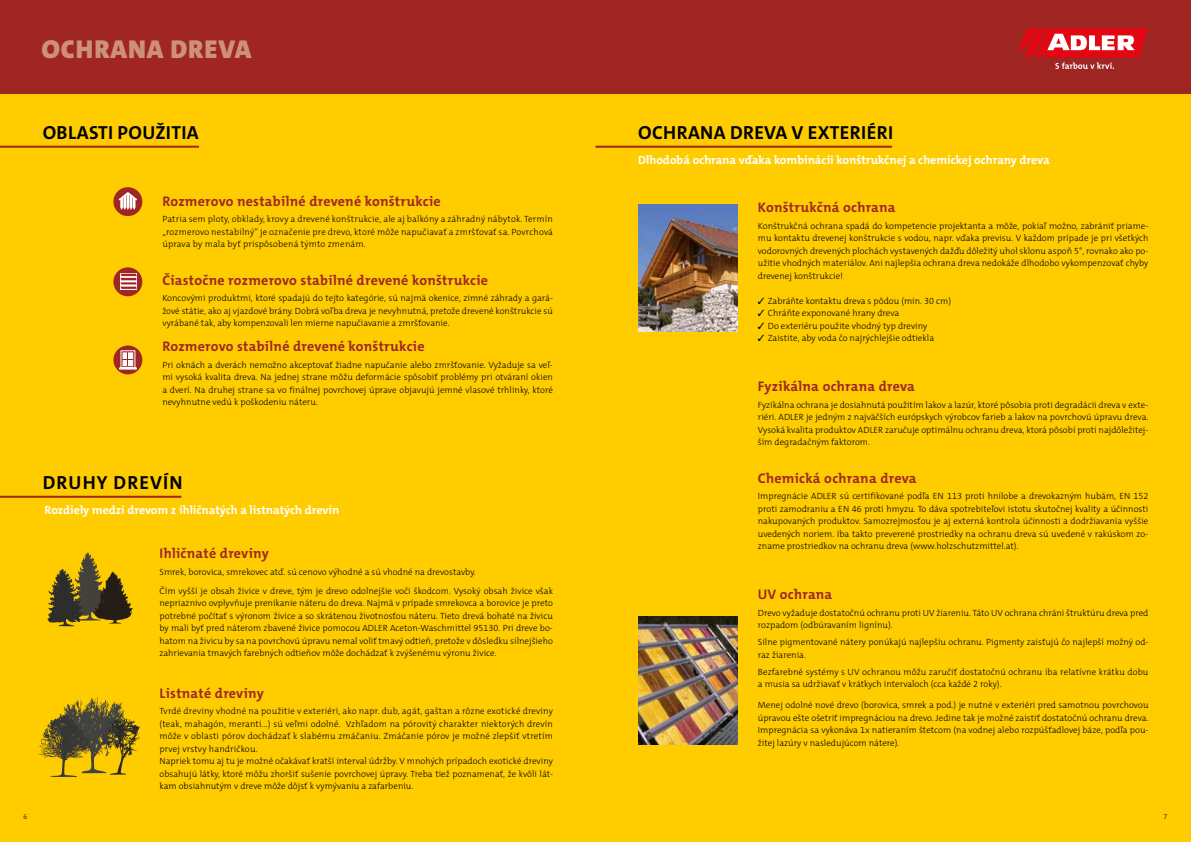
<style>
.page{position:relative;width:1191px;height:842px;background:#fff}
.page>*{position:absolute;margin:0;border:0;box-sizing:border-box;transform-origin:0 0}
.t1{font:900 26px "The Mix C4 s";letter-spacing:.035em;color:#ce8f7b}
.t2{font:700 19px "The Mix C4 s";letter-spacing:.02em;color:#000}
.t3{font:700 19px "The Mix C4 s";letter-spacing:.06em;color:#000}
.t4{font:700 14px "The Mix C4 s";letter-spacing:.02em;color:#9f2623}
.t5{font:700 12px "The Mix C4 s";color:#fff}
.t6{font:300 9px/12.5px "The Mix C4 s";letter-spacing:.005em;color:#000;text-align:justify}
.t7{font:300 7px "The Mix C4 s";color:#000}
</style>
<div class="page">
<div style="left:0;top:94px;width:1191px;height:748px;background:#fc0"></div>
<div style="left:0;top:0;width:1191px;height:94px;background:#9f2623"></div>
<img style="left:638px;top:204px;width:99px;height:128px">
<img style="left:638px;top:617px;width:99px;height:127px">
<svg style="left:38px;top:697px;width:103px;height:80px"></svg>
<svg style="left:47px;top:552px;width:86px;height:74px"></svg>
<hr style="left:0;top:146px;width:199px;height:2px;background:#9f2623">
<hr style="left:595px;top:146px;width:297px;height:2px;background:#9f2623">
<hr style="left:0;top:496px;width:181px;height:2px;background:#9f2623">
<div style="left:113px;top:187px;width:29px;height:29px;background:#9f2623;border-radius:50%"></div>
<div style="left:113px;top:267px;width:29px;height:29px;background:#9f2623;border-radius:50%"></div>
<div style="left:113px;top:345px;width:29px;height:29px;background:#9f2623;border-radius:50%"></div>
<svg style="left:118px;top:192px;width:19px;height:18px"></svg>
<div style="left:120px;top:273px;width:16px;height:17px;background:#f9f3f3"></div>
<svg style="left:120px;top:273px;width:17px;height:16px"></svg>
<svg style="left:119px;top:350px;width:18px;height:20px"></svg>
<svg style="left:1018px;top:28px;width:130px;height:41px"></svg>
<h1 class="t1" style="left:41px;top:32px;width:212px">OCHRANA DREVA</h1>
<h2 class="t2" style="left:43px;top:120px;width:158px">OBLASTI POUŽITIA</h2>
<h3 class="t4" style="left:162px;top:192px;width:280px">Rozmerovo nestabilné drevené konštrukcie</h3>
<p class="t6" style="left:162px;top:213px;width:392px">Patria sem ploty, obklady, krovy a drevené konštrukcie, ale aj balkóny a záhradný nábytok. Termín „rozmerovo nestabilný“ je označenie pre drevo, ktoré môže napučiavať a zmršťovať sa. Povrchová úprava by mala byť prispôsobená týmto zmenám.</p>
<h3 class="t4" style="left:162px;top:271px;width:327px">Čiastočne rozmerovo stabilné drevené konštrukcie</h3>
<p class="t6" style="left:162px;top:292px;width:392px">Koncovými produktmi, ktoré spadajú do tejto kategórie, sú najmä okenice, zimné záhrady a gará&shy;žové státie, ako aj vjazdové brány. Dobrá voľba dreva je nevyhnutná, pretože drevené konštrukcie sú vyrábané tak, aby kompenzovali len mierne napučiavanie a zmršťovanie.</p>
<h3 class="t4" style="left:162px;top:338px;width:264px">Rozmerovo stabilné drevené konštrukcie</h3>
<p class="t6" style="left:162px;top:359px;width:392px">Pri oknách a dverách nemožno akceptovať žiadne napučanie alebo zmršťovanie. Vyžaduje sa veľ&shy;mi vysoká kvalita dreva. Na jednej strane môžu deformácie spôsobiť problémy pri otváraní okien a dverí. Na druhej strane sa vo finálnej povrchovej úprave objavujú jemné vlasové trhlinky, ktoré nevyhnutne vedú k poškodeniu náteru.</p>
<h2 class="t3" style="left:43px;top:470px;width:141px">DRUHY DREVÍN</h2>
<h3 class="t5" style="left:45px;top:502px;width:296px">Rozdiely medzi drevom z ihličnatých a listnatých drevín</h3>
<h3 class="t4" style="left:159px;top:545px;width:111px">Ihličnaté dreviny</h3>
<p class="t6" style="left:159px;top:562px;width:395px;line-height:19px">Smrek, borovica, smrekovec atď. sú cenovo výhodné a sú vhodné na drevostavby.<br>Čím vyšší je obsah živice v dreve, tým je drevo odolnejšie voči škodcom. Vysoký obsah živice však</p>
<p class="t6" style="left:159px;top:597px;width:395px">nepriaznivo ovplyvňuje prenikanie náteru do dreva. Najmä v prípade smrekovca a borovice je preto potrebné počítať s výronom živice a so skrátenou životnosťou náteru. Tieto drevá bohaté na živicu by mali byť pred náterom zbavené živice pomocou ADLER Aceton-Waschmittel 95130. Pri dreve bo&shy;hatom na živicu by sa na povrchovú úpravu nemal voliť tmavý odtieň, pretože v dôsledku silnejšieho zahrievania tmavých farebných odtieňov môže dochádzať k zvýšenému výronu živice.</p>
<h3 class="t4" style="left:159px;top:684px;width:106px">Listnaté dreviny</h3>
<p class="t6" style="left:159px;top:705px;width:395px;text-align:left">Tvrdé dreviny vhodné na použitie v exteriéri, ako napr. dub, agát, gaštan a rôzne exotické dreviny (teak, mahagón, meranti...) sú veľmi odolné. Vzhľadom na pórovitý charakter niektorých drevín môže v oblasti pórov dochádzať k slabému zmáčaniu. Zmáčanie pórov je možné zlepšiť vtretím prvej vrstvy handričkou.<br>Napriek tomu aj tu je možné očakávať kratší interval údržby. V mnohých prípadoch exotické dreviny obsahujú látky, ktoré môžu zhoršiť sušenie povrchovej úpravy. Treba tiež poznamenať, že kvôli lát&shy;kam obsiahnutým v dreve môže dôjsť k vymývaniu a zafarbeniu.</p>
<h2 class="t2" style="left:638px;top:120px;width:257px">OCHRANA DREVA V EXTERIÉRI</h2>
<h3 class="t5" style="left:638px;top:152px;width:413px">Dlhodobá ochrana vďaka kombinácii konštrukčnej a chemickej ochrany dreva</h3>
<h3 class="t4" style="left:758px;top:198px;width:139px">Konštrukčná ochrana</h3>
<p class="t6" style="left:758px;top:219px;width:392px">Konštrukčná ochrana spadá do kompetencie projektanta a môže, pokiaľ možno, zabrániť priame&shy;mu kontaktu drevenej konštrukcie s vodou, napr. vďaka previsu. V každom prípade je pri všetkých vodorovných drevených plochách vystavených dažďu dôležitý uhol sklonu aspoň 5°, rovnako ako po&shy;užitie vhodných materiálov. Ani najlepšia ochrana dreva nedokáže dlhodobo vykompenzovať chyby drevenej konštrukcie!</p>
<p class="t6" style="left:758px;top:294px;width:195px">✓ Zabráňte kontaktu dreva s pôdou (min. 30 cm)</p>
<p class="t6" style="left:758px;top:307px;width:143px">✓ Chráňte exponované hrany dreva</p>
<p class="t6" style="left:758px;top:319px;width:171px">✓ Do exteriéru použite vhodný typ dreviny</p>
<p class="t6" style="left:758px;top:332px;width:178px">✓ Zaistite, aby voda čo najrýchlejšie odtiekla</p>
<h3 class="t4" style="left:758px;top:377px;width:159px">Fyzikálna ochrana dreva</h3>
<p class="t6" style="left:758px;top:398px;width:392px">Fyzikálna ochrana je dosiahnutá použitím lakov a lazúr, ktoré pôsobia proti degradácii dreva v exte&shy;riéri. ADLER je jedným z najväčších európskych výrobcov farieb a lakov na povrchovú úpravu dreva.<br>Vysoká kvalita produktov ADLER zaručuje optimálnu ochranu dreva, ktorá pôsobí proti najdôležitej&shy;ším degradačným faktorom.</p>
<h3 class="t4" style="left:758px;top:469px;width:160px">Chemická ochrana dreva</h3>
<p class="t6" style="left:758px;top:490px;width:392px">Impregnácie ADLER sú certifikované podľa EN 113 proti hnilobe a drevokazným hubám, EN 152 proti zamodraniu a EN 46 proti hmyzu. To dáva spotrebiteľovi istotu skutočnej kvality a účinnosti nakupovaných produktov. Samozrejmosťou je aj externá kontrola účinnosti a dodržiavania vyššie uvedených noriem. Iba takto preverené prostriedky na ochranu dreva sú uvedené v rakúskom zo&shy;zname prostriedkov na ochranu dreva (www.holzschutzmittel.at).</p>
<h3 class="t4" style="left:758px;top:585px;width:76px">UV ochrana</h3>
<p class="t6" style="left:758px;top:606px;width:392px">Drevo vyžaduje dostatočnú ochranu proti UV žiareniu. Táto UV ochrana chráni štruktúru dreva pred rozpadom (odbúravaním lignínu).</p>
<p class="t6" style="left:758px;top:636px;width:392px">Silne pigmentované nátery ponúkajú najlepšiu ochranu. Pigmenty zaisťujú čo najlepší možný od&shy;raz žiarenia.</p>
<p class="t6" style="left:758px;top:665px;width:392px">Bezfarebné systémy s UV ochranou môžu zaručiť dostatočnú ochranu iba relatívne krátku dobu a musia sa udržiavať v krátkych intervaloch (cca každé 2 roky).</p>
<p class="t6" style="left:758px;top:699px;width:392px">Menej odolné nové drevo (borovica, smrek a pod.) je nutné v exteriéri pred samotnou povrchovou úpravou ešte ošetriť impregnáciou na drevo. Jedine tak je možné zaistiť dostatočnú ochranu dreva.<br>Impregnácia sa vykonáva 1x natieraním štetcom (na vodnej alebo rozpúšťadlovej báze, podľa pou&shy;žitej lazúry v nasledujúcom nátere).</p>
<p class="t7" style="left:24px;top:812px;width:5px">6</p>
<p class="t7" style="left:1163px;top:812px;width:5px">7</p>
</div>
